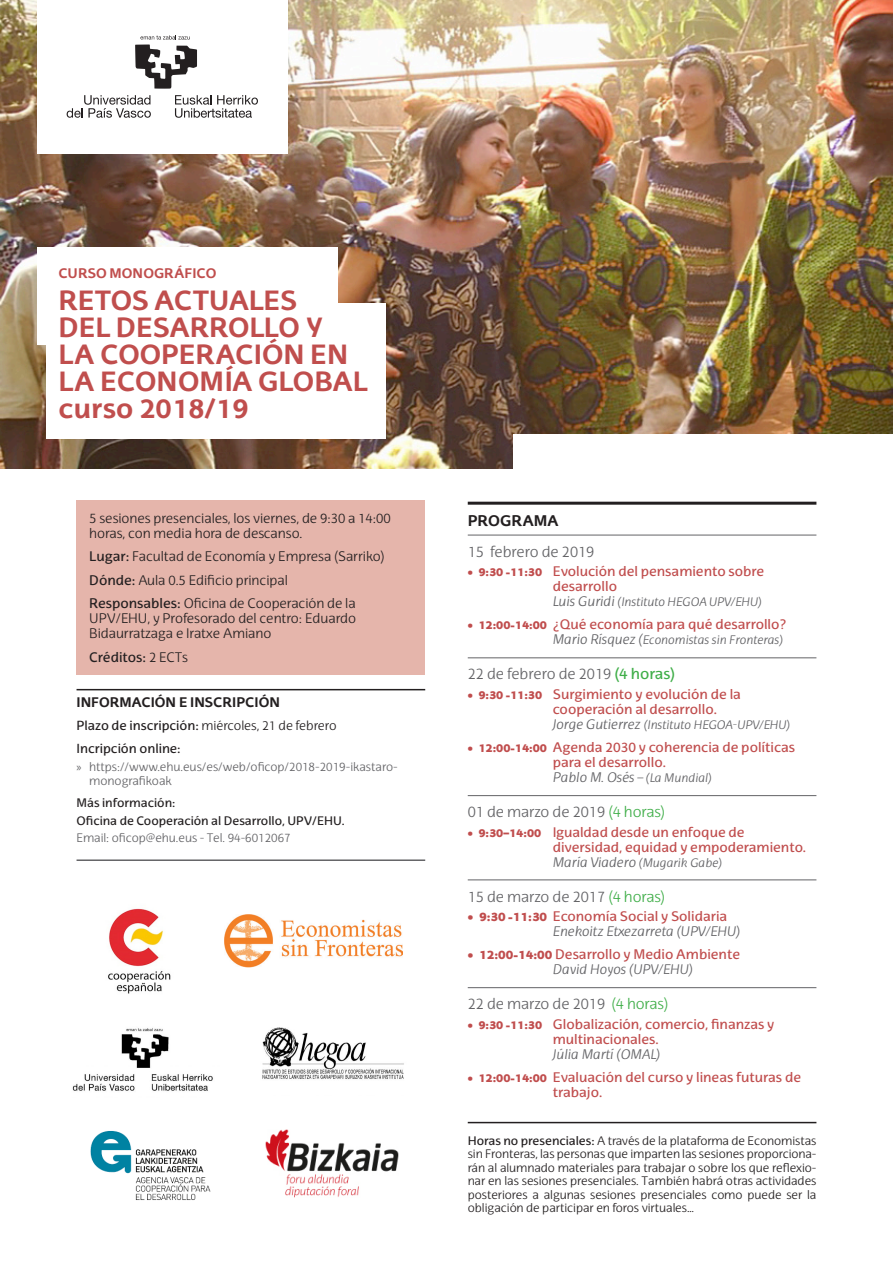
<style>
.page{position:relative;width:893px;height:1263px;background:#fff}
.page>*{position:absolute;margin:0;border:0;box-sizing:border-box;transform-origin:0 0}
.t1{font:700 27px/27px "EHU Sans";color:#c04e4d}
.FECHA{font:300 15px "EHU Sans";color:#636366}
.PROMAGA_EGITARAUA_TI{font:700 15px "EHU Sans";color:#231f20}
.t2{font:13.5px/15px "EHU Sans";color:#c04d4d}
.DATOS-DATUAK{font:300 13.5px/15px "EHU Sans";color:#231f20}
.DATOS_PROGRAMA{font:italic 300 13.5px "EHU Sans";color:#636366}
.t3{font:700 13.5px "EHU Sans";color:#231f20}
.t4{font:700 13.5px "EHU Sans";color:#c04e4d}
.DATOS-DATUAK-2{font:13.5px "EHU Sans";color:#231f20}
.DATOS_INFORMACION{font:300 12.75px "EHU Sans";color:#231f20}
.DATOS_INFORMACION-2{font:12.75px "EHU Sans";color:#231f20}
.PROMAGA_EGITARAUA_TI-2{font:300 12px/13.5px "EHU Sans";color:#231f20;text-align:justify}
.DATOS_PROGRAMA-2{font:italic 300 12px "EHU Sans";color:#636366}
.Predeterminado{font:300 12px/14.2px "EHU Sans";color:#636366}
.Predeterminado-2{font:12px "EHU Sans";color:#231f20}
.s1{font-weight:400}
.s2{font-weight:300}
.s3{font-family:"Myriad Pro";font-weight:400}
.s4{font-weight:900;font-size:11.25px}
.s5{font-size:13.5px}
.s6{font-weight:400;color:#40ae49}
.s7{color:#40ae49}
.s8{font-weight:900;font-size:12px}
.s9{font-weight:300;font-style:italic;color:#636366}
</style>
<div class="page">
<img style="left:0;top:0;width:893px;height:468px">
<div style="left:47px;top:303px;width:339px;height:135px;background:#fff"></div>
<div style="left:37px;top:247px;width:301px;height:98px;background:#fff"></div>
<div style="left:513px;top:434px;width:380px;height:54px;background:#fff"></div>
<hr style="left:77px;top:689px;width:348px;height:1px;background:#231f20">
<hr style="left:77px;top:859px;width:348px;height:2px;background:#636366">
<hr style="left:468px;top:502px;width:348px;height:3px;background:#231f20">
<hr style="left:468px;top:535px;width:348px;height:1px;background:#636366">
<hr style="left:468px;top:657px;width:348px;height:1px;background:#636366">
<hr style="left:468px;top:795px;width:348px;height:1px;background:#636366">
<hr style="left:468px;top:879px;width:348px;height:1px;background:#636366">
<hr style="left:468px;top:987px;width:348px;height:1px;background:#636366">
<hr style="left:468px;top:1122px;width:348px;height:1px;background:#231f20">
<div style="left:37px;top:0;width:251px;height:153px;background:#fff"></div>
<svg style="left:67px;top:95px;width:84px;height:23px"></svg>
<svg style="left:175px;top:95px;width:83px;height:23px"></svg>
<svg style="left:135px;top:35px;width:62px;height:54px"></svg>
<div style="left:77px;top:500px;width:348px;height:175px;background:#e5b5ab"></div>
<img style="left:225px;top:914px;width:177px;height:53px">
<img style="left:72px;top:1028px;width:141px;height:63px">
<img style="left:262px;top:1027px;width:142px;height:52px">
<img style="left:90px;top:1131px;width:121px;height:69px">
<img style="left:108px;top:908px;width:63px;height:86px">
<img style="left:265px;top:1129px;width:133px;height:68px">
<p class="t4" style="left:58px;top:265px;width:159px">CURSO MONOGRÁFICO</p>
<p class="t1" style="left:58px;top:286px;width:310px">RETOS ACTUALES<br>DEL DESARROLLO Y<br>LA COOPERACIÓN EN<br>LA ECONOMÍA GLOBAL curso 2018/19</p>
<p class="DATOS-DATUAK" style="left:89px;top:510px;width:303px">5 sesiones presenciales, los viernes, de 9:30 a 14:00 horas, con media hora de descanso.</p>
<p class="DATOS-DATUAK" style="left:89px;top:549px;width:297px"><span class="s1">Lugar:</span> Facultad de Economía y Empresa (Sarriko)</p>
<p class="DATOS-DATUAK" style="left:89px;top:572px;width:200px"><span class="s1">Dónde:</span> Aula 0.5 Edificio principal</p>
<p class="DATOS-DATUAK" style="left:89px;top:596px;width:268px;text-align:justify"><span class="s1">Responsables:</span> Oficina de Cooperación de la UPV/EHU, y Profesorado del centro: Eduardo Bidaurratzaga e Iratxe Amiano</p>
<p class="DATOS-DATUAK-2" style="left:89px;top:649px;width:100px">Créditos: <span class="s2">2 ECTs</span></p>
<p class="t3" style="left:77px;top:694px;width:205px">INFORMACIÓN E INSCRIPCIÓN</p>
<p class="DATOS_INFORMACION" style="left:77px;top:718px;width:262px"><span class="s1">Plazo de inscripción:</span> miércoles, 21 de febrero</p>
<p class="DATOS_INFORMACION-2" style="left:77px;top:741px;width:106px">Incripción online:</p>
<p class="Predeterminado" style="left:89px;top:759px;width:310px;text-indent:-13px"><span class="s3">»</span> https://www.ehu.eus/es/web/oficop/2018-2019-ikastaro&shy;monografikoak</p>
<p class="Predeterminado-2" style="left:77px;top:795px;width:100px">Más información:</p>
<p class="Predeterminado-2" style="left:77px;top:813px;width:270px">Oficina de Cooperación al Desarrollo, UPV/EHU.</p>
<p class="Predeterminado" style="left:77px;top:831px;width:216px">Email: oficop@ehu.eus - Tel. 94-6012067</p>
<p class="PROMAGA_EGITARAUA_TI" style="left:468px;top:511px;width:92px">PROGRAMA</p>
<p class="FECHA" style="left:468px;top:542px;width:128px">15 febrero de 2019</p>
<p class="t2" style="left:553px;top:563px;width:213px;text-indent:-85px"><span class="s4">• 9:30 -11:30</span> Evolución del pensamiento sobre desarrollo</p>
<p class="DATOS_PROGRAMA-2" style="left:553px;top:594px;width:211px"><span class="s5">Luis Guridi</span> (Instituto HEGOA UPV/EHU)</p>
<p class="t2" style="left:468px;top:617px;width:320px"><span class="s4">• 12:00-14:00</span> ¿Qué economía para qué desarrollo?</p>
<p class="DATOS_PROGRAMA-2" style="left:553px;top:633px;width:232px"><span class="s5">Mario Rísquez (</span>Economistas sin Fronteras)</p>
<p class="FECHA" style="left:468px;top:665px;width:209px">22 de febrero de 2019 <span class="s6">(4 horas)</span></p>
<p class="t2" style="left:553px;top:686px;width:190px;text-indent:-85px"><span class="s4">• 9:30 -11:30</span> Surgimiento y evolución de la cooperación al desarrollo.</p>
<p class="DATOS_PROGRAMA-2" style="left:553px;top:717px;width:239px"><span class="s5">Jorge Gutierrez</span> (Instituto HEGOA-UPV/EHU)</p>
<p class="t2" style="left:553px;top:740px;width:244px;text-indent:-85px"><span class="s4">• 12:00-14:00</span> Agenda 2030 y coherencia de políticas para el desarrollo.</p>
<p class="DATOS_PROGRAMA-2" style="left:553px;top:770px;width:161px"><span class="s5">Pablo M. Osés</span> – (La Mundial)</p>
<p class="FECHA" style="left:468px;top:803px;width:199px">01 de marzo de 2019 <span class="s7">(4 horas)</span></p>
<p class="t2" style="left:553px;top:824px;width:255px;text-indent:-85px"><span class="s4">• 9:30–14:00</span> Igualdad desde un enfoque de diversidad, equidad y empoderamiento.</p>
<p class="DATOS_PROGRAMA-2" style="left:553px;top:855px;width:171px"><span class="s5">María Viadero</span> (Mugarik Gabe)</p>
<p class="FECHA" style="left:468px;top:887px;width:199px">15 de marzo de 2017 <span class="s7">(4 horas)</span></p>
<p class="t2" style="left:468px;top:908px;width:261px"><span class="s8">• 9:30 -11:30</span> Economía Social y Solidaria</p>
<p class="DATOS_PROGRAMA" style="left:553px;top:922px;width:189px">Enekoitz Etxezarreta (UPV/EHU)</p>
<p class="t2" style="left:468px;top:947px;width:274px"><span class="s8">• 12:00-14:00</span> Desarrollo y Medio Ambiente</p>
<p class="DATOS_PROGRAMA" style="left:553px;top:961px;width:142px">David Hoyos (UPV/EHU)</p>
<p class="FECHA" style="left:468px;top:995px;width:202px">22 de marzo de 2019 <span class="s7">(4 horas)</span></p>
<p class="t2" style="left:553px;top:1016px;width:223px;text-indent:-85px"><span class="s4">• 9:30 -11:30</span> Globalización, comercio, finanzas y multinacionales.<br><span class="s9">Júlia Martí (OMAL)</span></p>
<p class="t2" style="left:553px;top:1070px;width:250px;text-indent:-85px"><span class="s4">• 12:00-14:00</span> Evaluación del curso y lineas futuras de trabajo.</p>
<p class="PROMAGA_EGITARAUA_TI-2" style="left:468px;top:1133px;width:350px"><span class="s1">Horas no presenciales:</span> A través de la plataforma de Economistas sin Fronteras, las personas que imparten las sesiones proporciona&shy;rán al alumnado materiales para trabajar o sobre los que reflexio&shy;nar en las sesiones presenciales. También habrá otras actividades posteriores a algunas sesiones presenciales como puede ser la obligación de participar en foros virtuales…</p>
</div>
